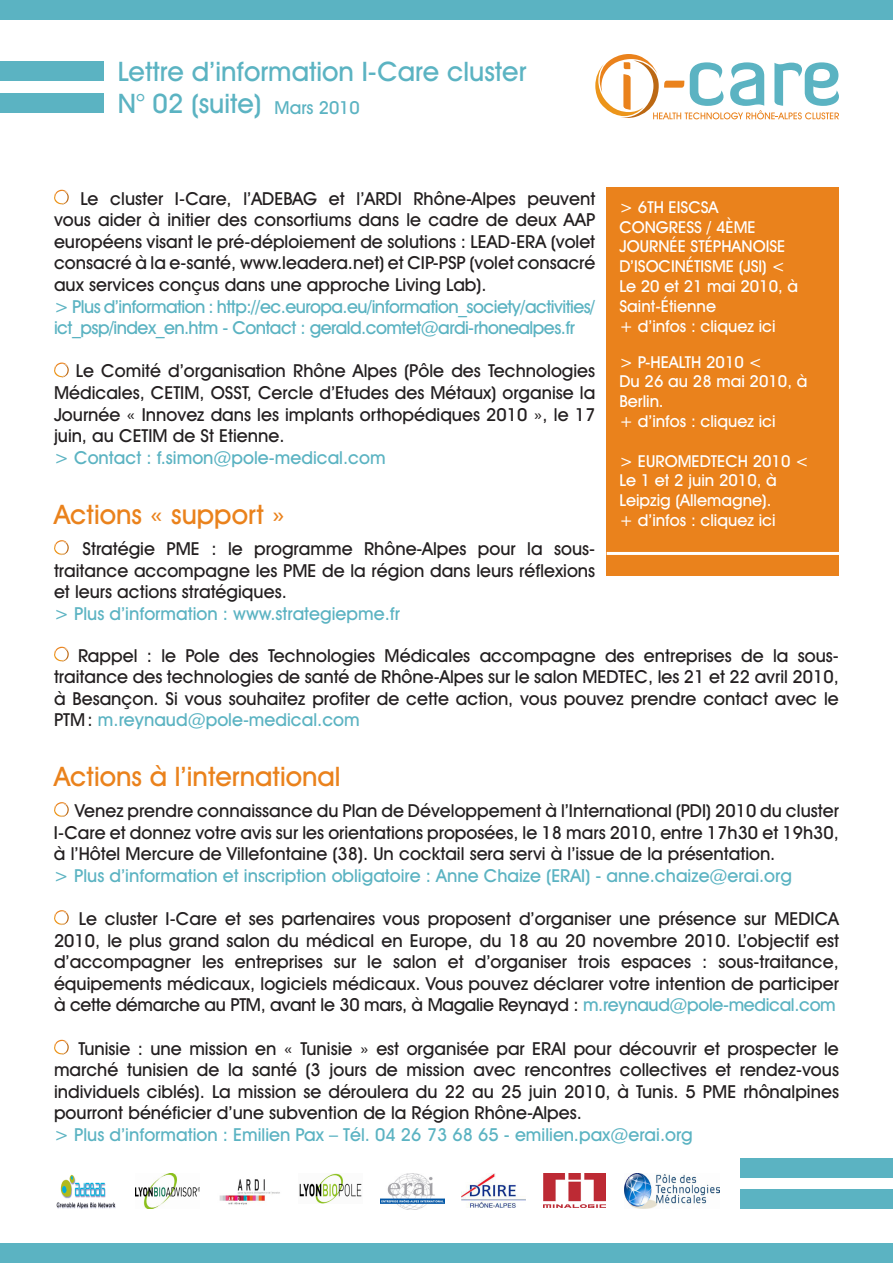
<style>
.page{position:relative;width:893px;height:1263px;background:#fff}
.page>*{position:absolute;margin:0;border:0;box-sizing:border-box;transform-origin:0 0}
.t1{font:500 27px/32.4px "Avant Garde IT Cby BT";color:#5bb3c2}
.t2{font:500 27px "Avant Garde IT Cby BT";color:#ea821c}
.t3{font:500 18px/21.6px "Avant Garde IT Cby BT";color:#231f20;text-align:justify}
.t4{font:500 18px "Avant Garde IT Cby BT";color:#5bb3c2}
.t5{font:500 18px/21.6px "Avant Garde IT Cby BT";letter-spacing:-.03em;color:#5bb3c2}
.t6{font:500 16.5px/19.8px "Avant Garde IT Cby BT";color:#fff}
.s1{font-size:18px}
.s2{color:#5bb3c2}
</style>
<div class="page">
<div style="left:0;top:0;width:893px;height:20px;background:#5bb3c2"></div>
<svg style="left:54px;top:190px;width:15px;height:15px"></svg>
<svg style="left:54px;top:363px;width:15px;height:14px"></svg>
<svg style="left:54px;top:540px;width:15px;height:15px"></svg>
<div style="left:607px;top:187px;width:232px;height:388px;background:#ea821c"></div>
<svg style="left:595px;top:54px;width:244px;height:65px"></svg>
<div style="left:0;top:61px;width:104px;height:20px;background:#5bb3c2"></div>
<div style="left:0;top:93px;width:104px;height:20px;background:#5bb3c2"></div>
<svg style="left:54px;top:647px;width:15px;height:15px"></svg>
<svg style="left:54px;top:802px;width:15px;height:15px"></svg>
<svg style="left:54px;top:910px;width:15px;height:15px"></svg>
<svg style="left:54px;top:1040px;width:15px;height:15px"></svg>
<div style="left:0;top:1243px;width:893px;height:20px;background:#5bb3c2"></div>
<div style="left:741px;top:1157px;width:152px;height:20px;background:#5bb3c2"></div>
<div style="left:741px;top:1189px;width:152px;height:20px;background:#5bb3c2"></div>
<img style="left:56px;top:1175px;width:59px;height:34px">
<img style="left:136px;top:1174px;width:64px;height:35px">
<img style="left:219px;top:1179px;width:61px;height:26px">
<img style="left:299px;top:1174px;width:63px;height:29px">
<img style="left:380px;top:1174px;width:64px;height:35px">
<img style="left:462px;top:1174px;width:63px;height:33px">
<img style="left:543px;top:1174px;width:63px;height:33px">
<img style="left:625px;top:1174px;width:94px;height:35px">
<hr style="left:607px;top:552px;width:256px;height:3px;background:#fff">
<h1 class="t1" style="left:118px;top:54px;width:410px">Lettre d’information I-Care cluster<br>N° 02 (suite) <span class="s1">Mars 2010</span></h1>
<p class="t3" style="left:54px;top:187px;width:543px;text-indent:26px">Le cluster I-Care, l’ADEBAG et l’ARDI Rhône-Alpes peuvent vous aider à initier des consortiums dans le cadre de deux AAP européens visant le pré-déploiement de solutions : LEAD-ERA (volet consacré à la e-santé, www.leadera.net) et CIP-PSP (volet consacré aux services conçus dans une approche Living Lab).</p>
<p class="t5" style="left:54px;top:295px;width:543px">&gt; Plus d’information : http://ec.europa.eu/information_society/activities/ ict_psp/index_en.htm - Contact : gerald.comtet@ardi-rhonealpes.fr</p>
<p class="t3" style="left:54px;top:360px;width:543px;text-indent:22px">Le Comité d’organisation Rhône Alpes (Pôle des Technologies Médicales, CETIM, OSST, Cercle d’Etudes des Métaux) organise la Journée « Innovez dans les implants orthopédiques 2010 », le 17 juin, au CETIM de St Etienne.</p>
<p class="t4" style="left:54px;top:446px;width:333px">&gt; Contact : f.simon@pole-medical.com</p>
<h1 class="t2" style="left:54px;top:498px;width:233px">Actions « support »</h1>
<p class="t3" style="left:54px;top:538px;width:543px;text-indent:29px">Stratégie PME : le programme Rhône-Alpes pour la sous&shy;traitance accompagne les PME de la région dans leurs réflexions et leurs actions stratégiques.</p>
<p class="t4" style="left:54px;top:602px;width:348px">&gt; Plus d’information : www.strategiepme.fr</p>
<p class="t6" style="left:619px;top:197px;width:180px">&gt; 6TH EISCSA<br>CONGRESS / 4ÈME<br>JOURNÉE STÉPHANOISE<br>D’ISOCINÉTISME (JSI) &lt;<br>Le 20 et 21 mai 2010, à<br>Saint-Étienne<br>+ d’infos : cliquez ici</p>
<p class="t6" style="left:619px;top:352px;width:190px">&gt; P-HEALTH 2010 &lt;<br>Du 26 au 28 mai 2010, à<br>Berlin.<br>+ d’infos : cliquez ici</p>
<p class="t6" style="left:619px;top:451px;width:191px">&gt; EUROMEDTECH 2010 &lt;<br>Le 1 et 2 juin 2010, à<br>Leipzig (Allemagne).<br>+ d’infos : cliquez ici</p>
<p class="t3" style="left:54px;top:644px;width:786px;text-indent:24px">Rappel : le Pole des Technologies Médicales accompagne des entreprises de la sous&shy;traitance des technologies de santé de Rhône-Alpes sur le salon MEDTEC, les 21 et 22 avril 2010, à Besançon. Si vous souhaitez profiter de cette action, vous pouvez prendre contact avec le PTM: <span class="s2">m.reynaud@pole-medical.com</span></p>
<h1 class="t2" style="left:54px;top:760px;width:288px">Actions à l’international</h1>
<p class="t3" style="left:54px;top:800px;width:786px;text-indent:21px">Venez prendre connaissance du Plan de Développement à l’International (PDI) 2010 du cluster I-Care et donnez votre avis sur les orientations proposées, le 18 mars 2010, entre 17h30 et 19h30, à l’Hôtel Mercure de Villefontaine (38). Un cocktail sera servi à l’issue de la présentation.</p>
<p class="t4" style="left:54px;top:864px;width:739px">&gt; Plus d’information et inscription obligatoire : Anne Chaize (ERAI) - anne.chaize@erai.org</p>
<p class="t3" style="left:54px;top:908px;width:786px;text-indent:25px">Le cluster I-Care et ses partenaires vous proposent d’organiser une présence sur MEDICA 2010, le plus grand salon du médical en Europe, du 18 au 20 novembre 2010. L’objectif est d’accompagner les entreprises sur le salon et d’organiser trois espaces : sous-traitance, équipements médicaux, logiciels médicaux. Vous pouvez déclarer votre intention de participer à cette démarche au PTM, avant le 30 mars, à Magalie Reynayd : <span class="s2">m.reynaud@pole-medical.com</span></p>
<p class="t3" style="left:54px;top:1037px;width:786px;text-indent:24px">Tunisie : une mission en « Tunisie » est organisée par ERAI pour découvrir et prospecter le marché tunisien de la santé (3 jours de mission avec rencontres collectives et rendez-vous individuels ciblés). La mission se déroulera du 22 au 25 juin 2010, à Tunis. 5 PME rhônalpines pourront bénéficier d’une subvention de la Région Rhône-Alpes.</p>
<p class="t4" style="left:54px;top:1124px;width:640px">&gt; Plus d’information : Emilien Pax – Tél. 04 26 73 68 65 - emilien.pax@erai.org</p>
</div>
